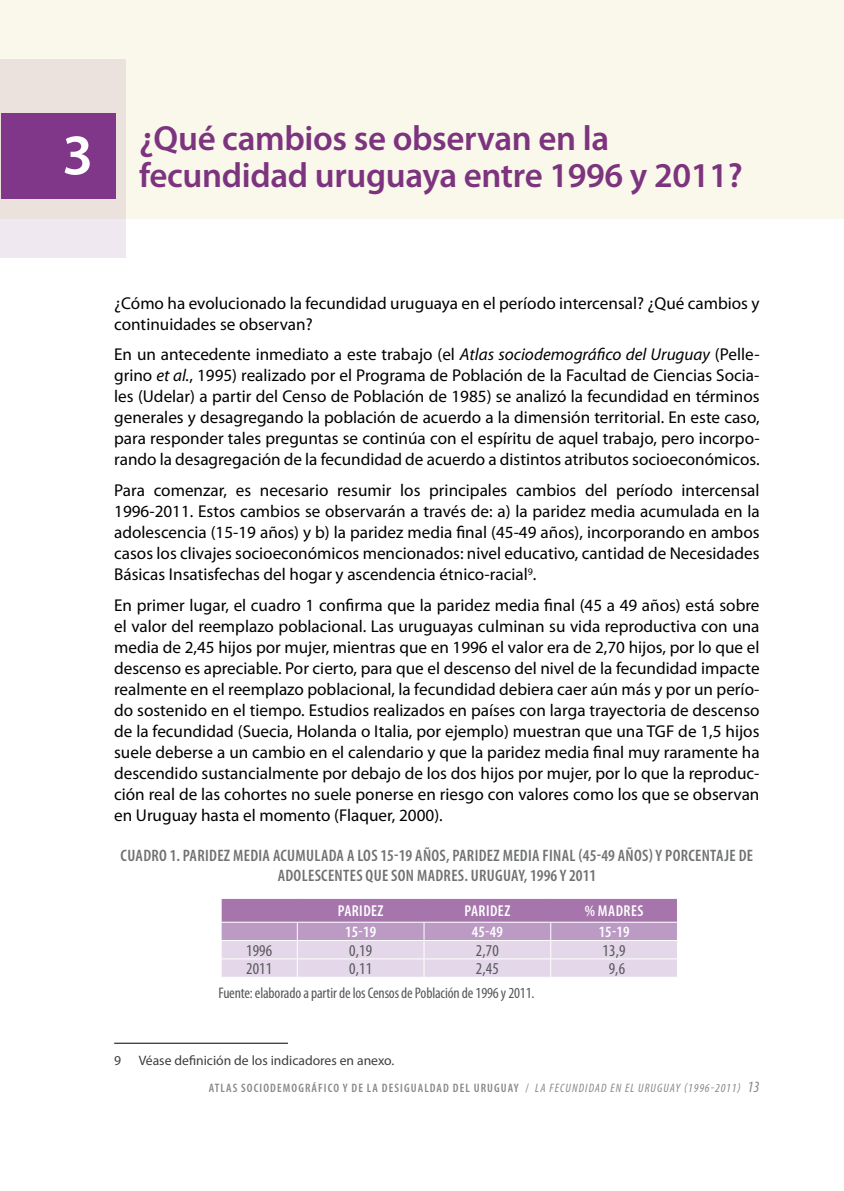
<style>
.page{position:relative;width:844px;height:1191px;background:#fff}
.page>*{position:absolute;margin:0;border:0;box-sizing:border-box;transform-origin:0 0}
.t1{font:600 57.75px "Myriad Pro";color:#fff}
.t2{font:600 35px/36.8px "Myriad Pro";letter-spacing:-.01em;color:#803689}
.t3{font:17.15px/21px "Myriad Pro";color:#000;text-align:justify}
.t4{font:600 condensed 16.62px "Myriad Pro";letter-spacing:.02em;color:#707172}
.t5{font:condensed 16.62px "Myriad Pro";letter-spacing:.01em;color:#58585a}
.t6{font:600 condensed 16.62px "Myriad Pro";color:#707172}
.t7{font:600 condensed 15.75px "Myriad Pro";letter-spacing:.03em;color:#fff}
.t8{font:condensed 15.4px "Myriad Pro";letter-spacing:-.01em;color:#58585a}
.t9{font:13.65px "Myriad Pro";color:#3e3d40}
.t10{font:600 condensed 12.25px "Myriad Pro";letter-spacing:.09em;color:#87888a}
.t11{font:italic condensed 12.25px "Myriad Pro";letter-spacing:.075em;color:#87888a}
.s1{font-style:italic}
.s2{font-weight:400}
.s3{font-weight:400;font-style:italic}
.s4{font-size:15.75px}
</style>
<div class="page">
<svg style="left:221px;top:898px;width:457px;height:79px;background:#cab0d0"></svg>
<hr style="left:114px;top:1043px;width:174px;height:1px;background:#000">
<div style="left:0;top:60px;width:126px;height:198px;background:#f0e8f1"></div>
<div style="left:0;top:0;width:843px;height:219px;background:#faf8eb"></div>
<div style="left:1px;top:113px;width:114px;height:86px;background:#803689"></div>
<h1 class="t1" style="left:62px;top:118px;width:32px">3</h1>
<h2 class="t2" style="left:139px;top:119px;width:605px">¿Qué cambios se observan en la fecundidad uruguaya entre 1996 y 2011?</h2>
<p class="t3" style="left:114px;top:292px;width:646px">¿Cómo ha evolucionado la fecundidad uruguaya en el período intercensal? ¿Qué cambios y continuidades se observan?</p>
<p class="t3" style="left:114px;top:344px;width:646px">En un antecedente inmediato a este trabajo (el <span class="s1">Atlas sociodemográfico del Uruguay</span> (Pelle&shy;grino <span class="s1">et al.</span>, 1995) realizado por el Programa de Población de la Facultad de Ciencias Socia&shy;les (Udelar) a partir del Censo de Población de 1985) se analizó la fecundidad en términos generales y desagregando la población de acuerdo a la dimensión territorial. En este caso, para responder tales preguntas se continúa con el espíritu de aquel trabajo, pero incorpo&shy;rando la desagregación de la fecundidad de acuerdo a distintos atributos socioeconómicos.</p>
<p class="t3" style="left:114px;top:480px;width:646px">Para comenzar, es necesario resumir los principales cambios del período intercensal 1996-2011. Estos cambios se observarán a través de: a) la paridez media acumulada en la adolescencia (15-19 años) y b) la paridez media final (45-49 años), incorporando en ambos casos los clivajes socioeconómicos mencionados: nivel educativo, cantidad de Necesidades Básicas Insatisfechas del hogar y ascendencia étnico-racial<sup>9</sup>.</p>
<p class="t3" style="left:114px;top:595px;width:646px">En primer lugar, el cuadro 1 confirma que la paridez media final (45 a 49 años) está sobre el valor del reemplazo poblacional. Las uruguayas culminan su vida reproductiva con una media de 2,45 hijos por mujer, mientras que en 1996 el valor era de 2,70 hijos, por lo que el descenso es apreciable. Por cierto, para que el descenso del nivel de la fecundidad impacte realmente en el reemplazo poblacional, la fecundidad debiera caer aún más y por un perío&shy;do sostenido en el tiempo. Estudios realizados en países con larga trayectoria de descenso de la fecundidad (Suecia, Holanda o Italia, por ejemplo) muestran que una TGF de 1,5 hijos suele deberse a un cambio en el calendario y que la paridez media final muy raramente ha descendido sustancialmente por debajo de los dos hijos por mujer, por lo que la reproduc&shy;ción real de las cohortes no suele ponerse en riesgo con valores como los que se observan en Uruguay hasta el momento (Flaquer, 2000).</p>
<p class="t4" style="left:121px;top:845px;width:121px">CUADRO 1. PARIDEZ MEDI</p>
<p class="t4" style="left:262px;top:845px;width:27px">A ACUMUL</p>
<p class="t4" style="left:321px;top:845px;width:190px">ADA A LOS 15-19 AÑOS, PARIDEZ MEDI</p>
<p class="t4" style="left:532px;top:845px;width:149px">A FINAL (45-49 AÑOS) Y PORCENT</p>
<p class="t4" style="left:716px;top:845px;width:30px">AJE DE</p>
<p class="t4" style="left:277px;top:865px;width:16px">ADOLESCENTES</p>
<p class="t4" style="left:365px;top:865px;width:78px">QUE SON MADRES</p>
<p class="t4" style="left:464px;top:865px;width:16px">. URUGU</p>
<p class="t6" style="left:511px;top:865px;width:86px">AY, 1996 Y 2011</p>
<p class="t7" style="left:338px;top:901px;width:47px">PARIDEZ</p>
<p class="t7" style="left:464px;top:901px;width:47px">PARIDEZ</p>
<p class="t7" style="left:584px;top:901px;width:60px">% MADRES</p>
<p class="t7" style="left:345px;top:922px;width:32px">15-19</p>
<p class="t7" style="left:472px;top:922px;width:32px">45-49</p>
<p class="t7" style="left:598px;top:922px;width:32px">15-19</p>
<p class="t5" style="left:246px;top:940px;width:28px">1996</p>
<p class="t5" style="left:349px;top:940px;width:24px">0,19</p>
<p class="t5" style="left:476px;top:940px;width:24px">2,70</p>
<p class="t5" style="left:602px;top:940px;width:24px">13,9</p>
<p class="t5" style="left:246px;top:958px;width:28px">2011</p>
<p class="t5" style="left:349px;top:958px;width:24px">0,11</p>
<p class="t5" style="left:476px;top:958px;width:24px">2,45</p>
<p class="t5" style="left:608px;top:958px;width:18px">9,6</p>
<p class="t8" style="left:218px;top:983px;width:317px">Fuente: elaborado a partir de los Censos de Población de 1996 y 2011.</p>
<p class="t9" style="left:114px;top:1051px;width:9px">9</p>
<p class="t9" style="left:139px;top:1051px;width:257px">Véase definición de los indicadores en anexo.</p>
<p class="t10" style="left:209px;top:1080px;width:370px">ATLAS SOCIODEMOGRÁFICO Y DE LA DESIGUALDAD DEL URUGUAY <span class="s2">/</span> <span class="s3">LA FECUNDIDAD</span></p>
<p class="t11" style="left:610px;top:1080px;width:151px">EN EL URUGUAY (1996-2011) <span class="s4">13</span></p>
</div>
